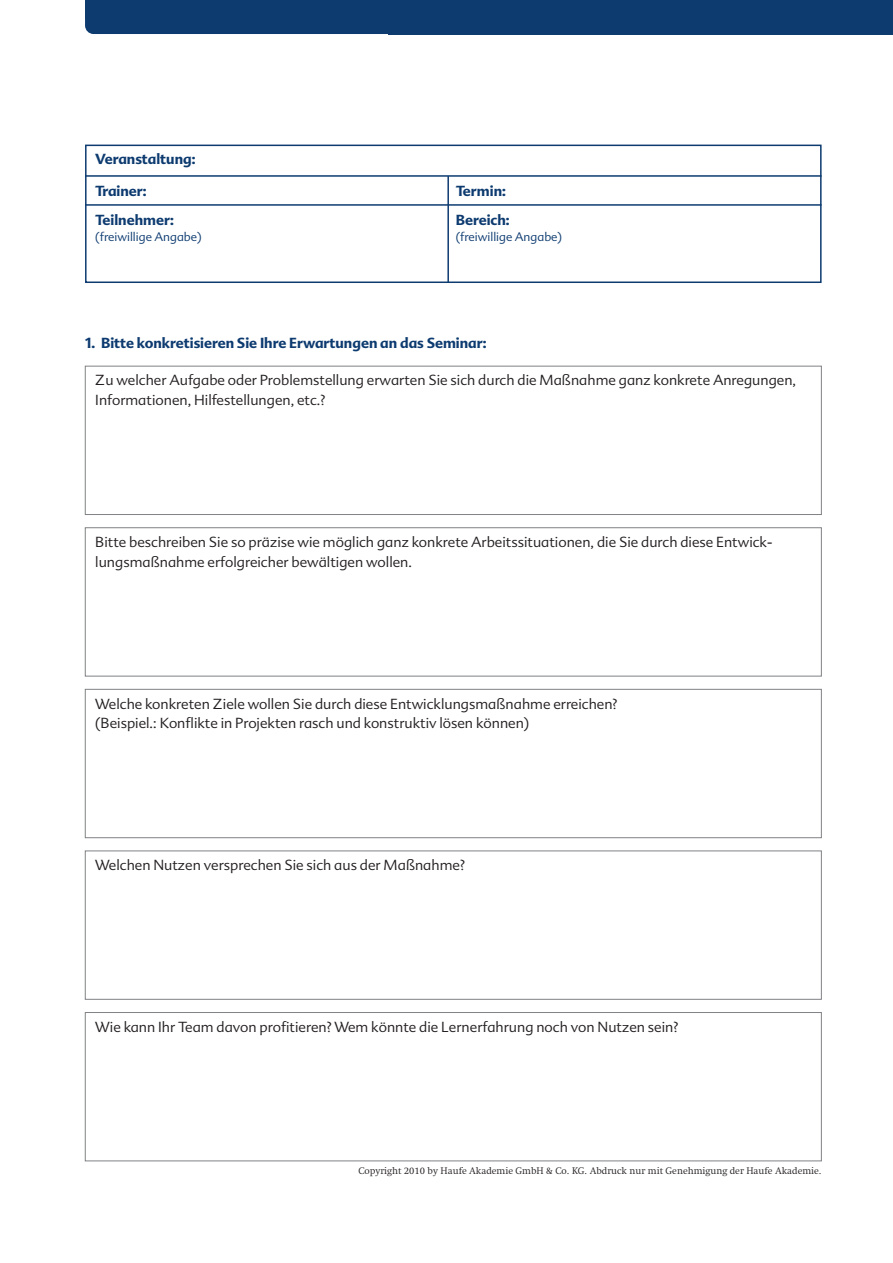
<style>
.page{position:relative;width:893px;height:1263px;background:#fff}
.page>*{position:absolute;margin:0;border:0;box-sizing:border-box;transform-origin:0 0}
.t1{font:300 14.25px/19.5px "Advert";color:#231f20}
.t2{font:700 14.25px "Advert";color:#0d3b70}
.t3{font:300 12px "Advert";color:#0d3b70}
.t4{font:300 9.75px "Swift Com";color:#231f20}
</style>
<div class="page">
<div style="left:85px;top:0;width:808px;height:34px;background:#0d3b70;border-radius:9px"></div>
<div style="left:85px;top:0;width:808px;height:18px;background:#0d3b70"></div>
<div style="left:388px;top:0;width:505px;height:34px;background:#0d3b70"></div>
<div style="left:85px;top:366px;width:737px;height:149px;border:1px solid #808285"></div>
<div style="left:85px;top:527px;width:737px;height:149px;border:1px solid #808285"></div>
<div style="left:85px;top:689px;width:737px;height:149px;border:1px solid #808285"></div>
<div style="left:85px;top:1012px;width:737px;height:149px;border:1px solid #808285"></div>
<div style="left:85px;top:145px;width:737px;height:138px;border:2px solid #0d3b70"></div>
<hr style="left:85px;top:175px;width:737px;height:2px;background:#0d3b70">
<hr style="left:85px;top:204px;width:737px;height:2px;background:#0d3b70">
<hr style="left:447px;top:176px;width:2px;height:107px;background:#0d3b70">
<p class="t2" style="left:95px;top:153px;width:102px">Veranstaltung:</p>
<p class="t2" style="left:95px;top:185px;width:53px">Trainer:</p>
<p class="t2" style="left:456px;top:185px;width:52px">Termin:</p>
<p class="t2" style="left:95px;top:214px;width:80px">Teilnehmer:</p>
<p class="t2" style="left:456px;top:214px;width:55px">Bereich:</p>
<p class="t3" style="left:95px;top:232px;width:108px">(freiwillige Angabe)</p>
<p class="t3" style="left:456px;top:232px;width:108px">(freiwillige Angabe)</p>
<p class="t2" style="left:85px;top:337px;width:403px">1. Bitte konkretisieren Sie Ihre Erwartungen an das Seminar:</p>
<p class="t1" style="left:95px;top:372px;width:702px">Zu welcher Aufgabe oder Problemstellung erwarten Sie sich durch die Maßnahme ganz konkrete Anregungen,<br>Informationen, Hilfestellungen, etc.?</p>
<p class="t1" style="left:95px;top:534px;width:679px">Bitte beschreiben Sie so präzise wie möglich ganz konkrete Arbeitssituationen, die Sie durch diese Entwick&shy;lungsmaßnahme erfolgreicher bewältigen wollen.</p>
<p class="t1" style="left:95px;top:695px;width:524px">Welche konkreten Ziele wollen Sie durch diese Entwicklungsmaßnahme erreichen? (Beispiel.: Konflikte in Projekten rasch und konstruktiv lösen können)</p>
<p class="t1" style="left:95px;top:857px;width:371px">Welchen Nutzen versprechen Sie sich aus der Maßnahme?</p>
<p class="t1" style="left:95px;top:1018px;width:584px">Wie kann Ihr Team davon profitieren? Wem könnte die Lernerfahrung noch von Nutzen sein?</p>
<p class="t4" style="left:359px;top:1167px;width:465px">Copyright 2010 by Haufe Akademie GmbH &amp; Co. KG. Abdruck nur mit Genehmigung der Haufe Akademie.</p>
</div>
